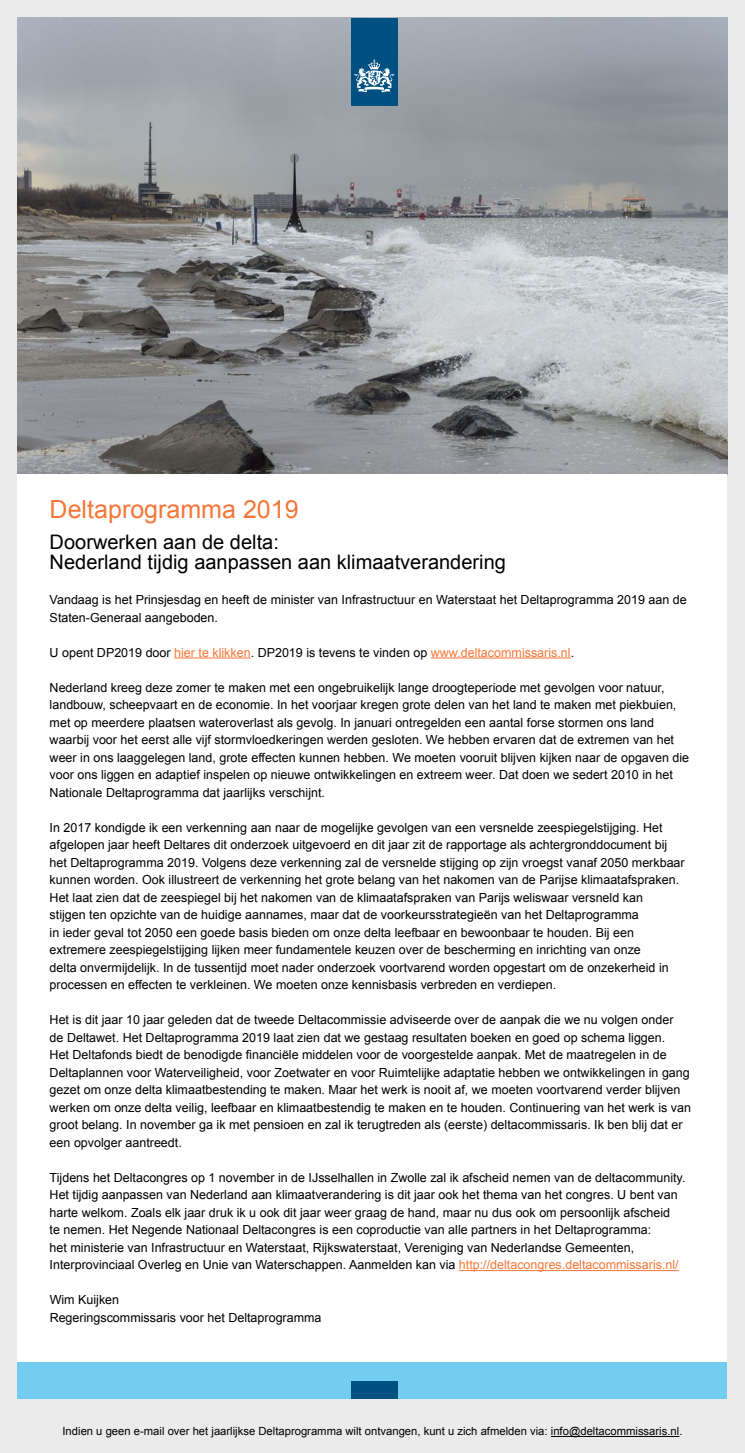
<style>
.page{position:relative;width:745px;height:1453px;background:#fff}
.page>*{position:absolute;margin:0;border:0;box-sizing:border-box;transform-origin:0 0}
.t1{font:25px "Arial";color:#f67638}
.t2{font:20px/20px "Arial";color:#000}
.t3{font:12.5px/17.5px "Arial";color:#000}
.t4{font:11.25px "Arial";color:#000}
.s1{color:#f67638}
</style>
<div class="page">
<div style="left:0;top:0;width:744px;height:1453px;background:#ebebeb"></div>
<hr style="left:550px;top:1436px;width:129px;height:1px;background:#000">
<div style="left:18px;top:1362px;width:708px;height:37px;background:#72cdf1"></div>
<img style="left:18px;top:18px;width:708px;height:457px">
<div style="left:351px;top:18px;width:46px;height:87px;background:#005082"></div>
<svg style="left:354px;top:59px;width:40px;height:34px"></svg>
<div style="left:351px;top:1381px;width:46px;height:18px;background:#005082"></div>
<div style="left:18px;top:475px;width:708px;height:887px;background:#fff"></div>
<hr style="left:174px;top:657px;width:76px;height:1px;background:#f67638">
<hr style="left:430px;top:657px;width:140px;height:1px;background:#f67638">
<hr style="left:458px;top:1270px;width:220px;height:1px;background:#f67638">
<p class="t1" style="left:50px;top:493px;width:250px">Deltaprogramma 2019</p>
<p class="t2" style="left:50px;top:532px;width:457px">Doorwerken aan de delta:<br>Nederland tijdig aanpassen aan klimaatverandering</p>
<p class="t3" style="left:50px;top:591px;width:638px">Vandaag is het Prinsjesdag en heeft de minister van Infrastructuur en Waterstaat het Deltaprogramma 2019 aan de<br>Staten-Generaal aangeboden.</p>
<p class="t3" style="left:50px;top:644px;width:525px">U opent DP2019 door <span class="s1">hier te klikken</span>. DP2019 is tevens te vinden op <span class="s1">www.deltacommissaris.nl</span>.</p>
<p class="t3" style="left:50px;top:679px;width:640px">Nederland kreeg deze zomer te maken met een ongebruikelijk lange droogteperiode met gevolgen voor natuur, landbouw, scheepvaart en de economie. In het voorjaar kregen grote delen van het land te maken met piekbuien, met op meerdere plaatsen wateroverlast als gevolg. In januari ontregelden een aantal forse stormen ons land waarbij voor het eerst alle vijf stormvloedkeringen werden gesloten. We hebben ervaren dat de extremen van het weer in ons laaggelegen land, grote effecten kunnen hebben. We moeten vooruit blijven kijken naar de opgaven die voor ons liggen en adaptief inspelen op nieuwe ontwikkelingen en extreem weer. Dat doen we sedert 2010 in het Nationale Deltaprogramma dat jaarlijks verschijnt.</p>
<p class="t3" style="left:50px;top:819px;width:636px">In 2017 kondigde ik een verkenning aan naar de mogelijke gevolgen van een versnelde zeespiegelstijging. Het afgelopen jaar heeft Deltares dit onderzoek uitgevoerd en dit jaar zit de rapportage als achtergronddocument bij het Deltaprogramma 2019. Volgens deze verkenning zal de versnelde stijging op zijn vroegst vanaf 2050 merkbaar kunnen worden. Ook illustreert de verkenning het grote belang van het nakomen van de Parijse klimaatafspraken.<br>Het laat zien dat de zeespiegel bij het nakomen van de klimaatafspraken van Parijs weliswaar versneld kan<br>stijgen ten opzichte van de huidige aannames, maar dat de voorkeursstrategieën van het Deltaprogramma<br>in ieder geval tot 2050 een goede basis bieden om onze delta leefbaar en bewoonbaar te houden. Bij een extremere zeespiegelstijging lijken meer fundamentele keuzen over de bescherming en inrichting van onze<br>delta onvermijdelijk. In de tussentijd moet nader onderzoek voortvarend worden opgestart om de onzekerheid in processen en effecten te verkleinen. We moeten onze kennisbasis verbreden en verdiepen.</p>
<p class="t3" style="left:50px;top:1011px;width:642px">Het is dit jaar 10 jaar geleden dat de tweede Deltacommissie adviseerde over de aanpak die we nu volgen onder<br>de Deltawet. Het Deltaprogramma 2019 laat zien dat we gestaag resultaten boeken en goed op schema liggen.<br>Het Deltafonds biedt de benodigde financiële middelen voor de voorgestelde aanpak. Met de maatregelen in de Deltaplannen voor Waterveiligheid, voor Zoetwater en voor Ruimtelijke adaptatie hebben we ontwikkelingen in gang gezet om onze delta klimaatbestending te maken. Maar het werk is nooit af, we moeten voortvarend verder blijven werken om onze delta veilig, leefbaar en klimaatbestendig te maken en te houden. Continuering van het werk is van groot belang. In november ga ik met pensioen en zal ik terugtreden als (eerste) deltacommissaris. Ik ben blij dat er een opvolger aantreedt.</p>
<p class="t3" style="left:50px;top:1169px;width:637px">Tijdens het Deltacongres op 1 november in de IJsselhallen in Zwolle zal ik afscheid nemen van de deltacommunity.<br>Het tijdig aanpassen van Nederland aan klimaatverandering is dit jaar ook het thema van het congres. U bent van harte welkom. Zoals elk jaar druk ik u ook dit jaar weer graag de hand, maar nu dus ook om persoonlijk afscheid<br>te nemen. Het Negende Nationaal Deltacongres is een coproductie van alle partners in het Deltaprogramma:<br>het ministerie van Infrastructuur en Waterstaat, Rijkswaterstaat, Vereniging van Nederlandse Gemeenten, Interprovinciaal Overleg en Unie van Waterschappen. Aanmelden kan via <span class="s1">http://deltacongres.deltacommissaris.nl/</span></p>
<p class="t3" style="left:50px;top:1291px;width:71px">Wim Kuijken</p>
<p class="t3" style="left:50px;top:1309px;width:273px">Regeringscommissaris voor het Deltaprogramma</p>
<p class="t4" style="left:62px;top:1424px;width:621px">Indien u geen e-mail over het jaarlijkse Deltaprogramma wilt ontvangen, kunt u zich afmelden via: info@deltacommissaris.nl.</p>
</div>
